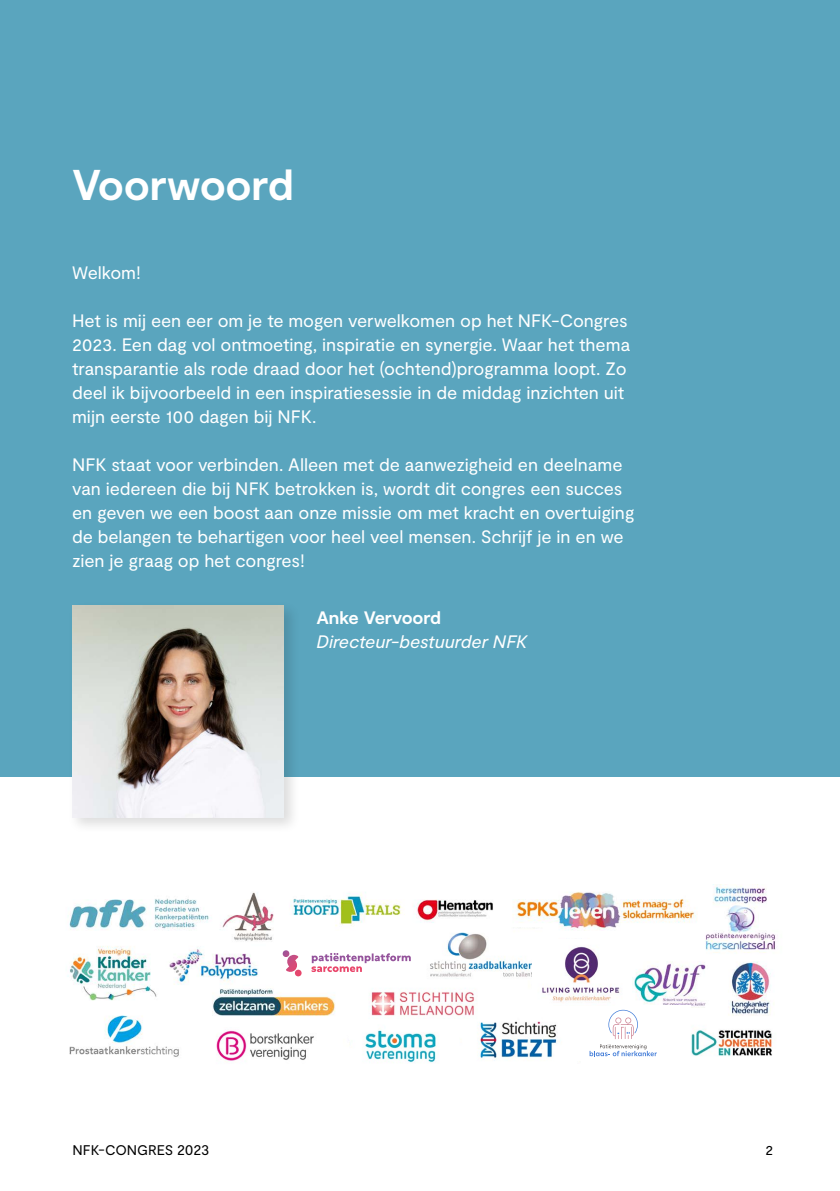
<style>
.page{position:relative;width:840px;height:1191px;background:#fff}
.page>*{position:absolute;margin:0;border:0;box-sizing:border-box;transform-origin:0 0}
.t1{font:700 43px "Moderat";letter-spacing:-.01em;color:#fff}
.t2{font:18px/24px "Moderat";letter-spacing:-.005em;color:#fff}
.t3{font:italic 18px "Moderat";letter-spacing:-.01em;color:#fff}
.t4{font:700 18px "Moderat";letter-spacing:-.01em;color:#fff}
.t5{font:14px "Moderat";letter-spacing:-.005em;color:#000}
</style>
<div class="page">
<div style="left:0;top:0;width:839px;height:777px;background:#5aa5be"></div>
<img style="left:67px;top:884px;width:709px;height:173px">
<div style="left:281px;top:939px;width:136px;height:42px;background:#fff"></div>
<div style="left:569px;top:1005px;width:121px;height:58px;background:#fff"></div>
<svg style="left:589px;top:1009px;width:67px;height:47px"></svg>
<div style="left:277px;top:942px;width:140px;height:42px;background:#fff"></div>
<svg style="left:311px;top:953px;width:99px;height:19px"></svg>
<svg style="left:282px;top:950px;width:20px;height:26px"></svg>
<div style="left:67px;top:600px;width:234px;height:233px;background:#000;opacity:.14"></div>
<img style="left:72px;top:605px;width:212px;height:212px">
<img style="left:421px;top:927px;width:121px;height:52px">
<img style="left:458px;top:1017px;width:111px;height:44px">
<img style="left:349px;top:1019px;width:109px;height:44px">
<img style="left:531px;top:939px;width:100px;height:66px">
<img style="left:356px;top:982px;width:135px;height:38px">
<img style="left:196px;top:1027px;width:136px;height:34px">
<img style="left:690px;top:1019px;width:86px;height:38px">
<h1 class="t1" style="left:72px;top:160px;width:223px">Voorwoord</h1>
<p class="t2" style="left:72px;top:261px;width:70px">Welkom!</p>
<p class="t2" style="left:72px;top:309px;width:559px">Het is mij een eer om je te mogen verwelkomen op het NFK-Congres 2023. Een dag vol ontmoeting, inspiratie en synergie. Waar het thema transparantie als rode draad door het (ochtend)programma loopt. Zo deel ik bijvoorbeeld in een inspiratiesessie in de middag inzichten uit mijn eerste 100 dagen bij NFK.</p>
<p class="t2" style="left:72px;top:453px;width:563px">NFK staat voor verbinden. Alleen met de aanwezigheid en deelname van iedereen die bij NFK betrokken is, wordt dit congres een succes en geven we een boost aan onze missie om met kracht en overtuiging de belangen te behartigen voor heel veel mensen. Schrijf je in en we zien je graag op het congres!</p>
<p class="t4" style="left:316px;top:607px;width:126px">Anke Vervoord</p>
<p class="t3" style="left:316px;top:631px;width:212px">Directeur-bestuurder NFK</p>
<p class="t5" style="left:72px;top:1142px;width:138px">NFK-CONGRES 2023</p>
<p class="t5" style="left:765px;top:1142px;width:9px">2</p>
</div>
